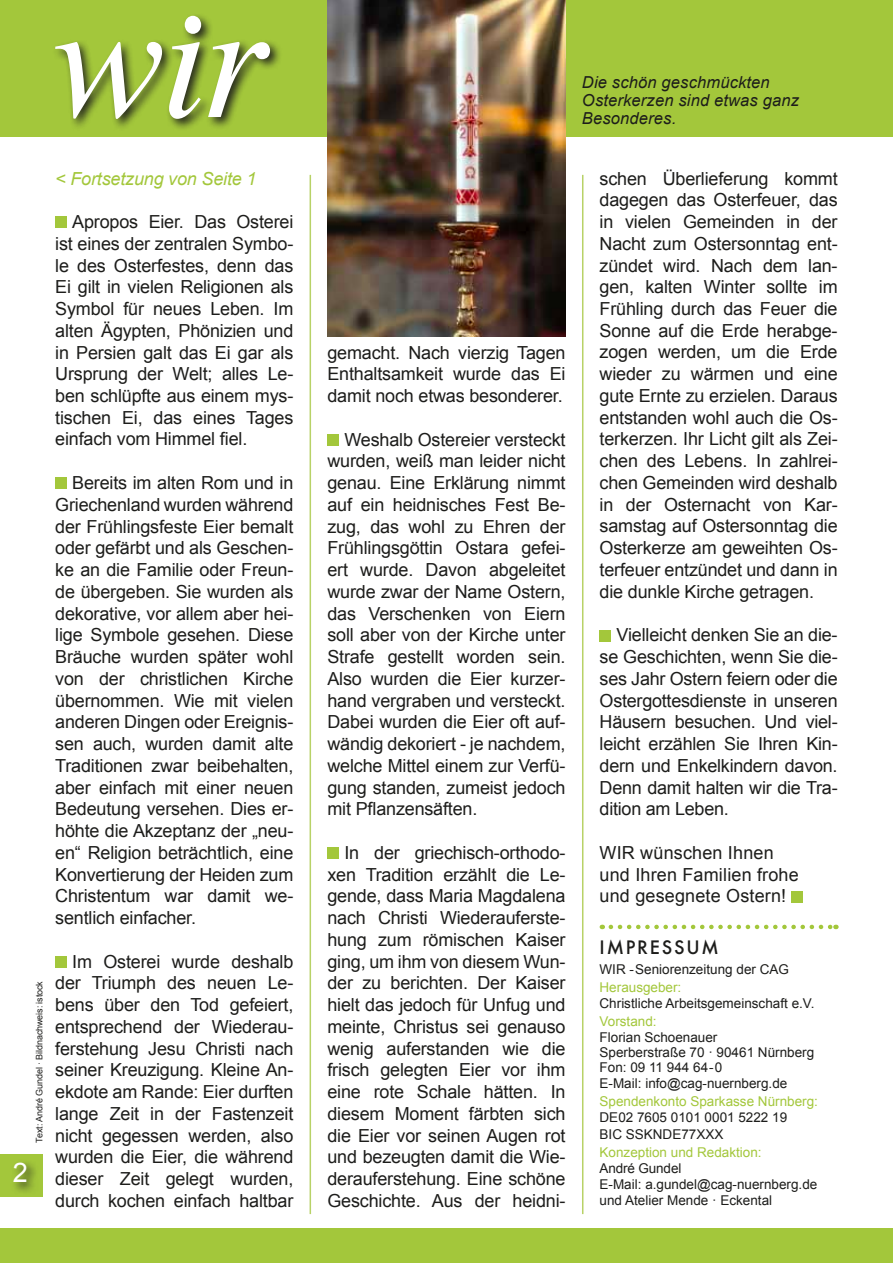
<style>
.page{position:relative;width:893px;height:1263px;background:#fff}
.page>*{position:absolute;margin:0;border:0;box-sizing:border-box;transform-origin:0 0}
.t1{font:27px "Arial";color:#fff}
.t2{font:18px/21.8px "Arial";letter-spacing:-.01em;color:#1d1d1b;text-align:justify}
.t3{font:18px/21.8px "Arial";letter-spacing:.01em;color:#1d1d1b}
.t4{font:italic 18px "Arial";letter-spacing:-.01em;color:#a3c73b}
.t5{font:500 18px "Futura";letter-spacing:.1em;color:#1d1d1b}
.t6{font:italic 16.5px/18px "Arial";letter-spacing:.01em;color:#1d1d1b}
.t7{font:13.5px/15.5px "Arial";color:#1d1d1b}
.t8{font:13.5px "Arial";color:#a3c73b}
.t9{font:9px "Arial";letter-spacing:-.01em;color:#1d1d1b}
</style>
<div class="page">
<div style="left:0;top:0;width:893px;height:136px;background:#a3c73b"></div>
<hr style="left:310px;top:175px;width:1px;height:1039px;background:#b8d267">
<div style="left:181px;top:12px;width:32px;height:34px;background:#1d1d1b;opacity:.9"></div>
<svg style="left:185px;top:16px;width:16px;height:18px"></svg>
<div style="left:52px;top:38px;width:230px;height:93px;background:#1d1d1b;opacity:.9"></div>
<svg style="left:55px;top:42px;width:215px;height:77px"></svg>
<svg style="left:611px;top:925px;width:225px;height:4px"></svg>
<div style="left:55px;top:217px;width:12px;height:11px;background:#a3c73b"></div>
<div style="left:55px;top:478px;width:12px;height:11px;background:#a3c73b"></div>
<div style="left:55px;top:956px;width:12px;height:12px;background:#a3c73b"></div>
<hr style="left:582px;top:175px;width:1px;height:1039px;background:#b8d267">
<div style="left:0;top:1154px;width:43px;height:42px;background:#a3c73b"></div>
<svg style="left:14px;top:1162px;width:22px;height:30px"></svg>
<div style="left:600px;top:630px;width:11px;height:11px;background:#a3c73b"></div>
<div style="left:792px;top:891px;width:11px;height:11px;background:#a3c73b"></div>
<div style="left:327px;top:434px;width:12px;height:12px;background:#a3c73b"></div>
<div style="left:327px;top:847px;width:12px;height:12px;background:#a3c73b"></div>
<img style="left:327px;top:0;width:239px;height:337px">
<div style="left:0;top:1229px;width:893px;height:34px;background:#a3c73b"></div>
<h1 class="t1" style="left:13px;top:1155px;width:17px">2</h1>
<p class="t9" style="left:33px;top:1142px;width:163px;rotate:-90deg">Text: André Gundel · Bildnachweis: istock</p>
<p class="t4" style="left:55px;top:167px;width:203px">&lt; Fortsetzung von Seite 1</p>
<p class="t2" style="left:55px;top:211px;width:240px;text-indent:17px">Apropos Eier. Das Osterei ist eines der zentralen Symbo&shy;le des Osterfestes, denn das Ei gilt in vielen Religionen als Symbol für neues Leben. Im alten Ägypten, Phönizien und in Persien galt das Ei gar als Ursprung der Welt; alles Le&shy;ben schlüpfte aus einem mys&shy;tischen Ei, das eines Tages einfach vom Himmel fiel.</p>
<p class="t2" style="left:55px;top:472px;width:240px;text-indent:17px">Bereits im alten Rom und in Griechenland wurden während der Frühlingsfeste Eier bemalt oder gefärbt und als Geschen&shy;ke an die Familie oder Freun&shy;de übergeben. Sie wurden als dekorative, vor allem aber hei&shy;lige Symbole gesehen. Diese Bräuche wurden später wohl von der christlichen Kirche übernommen. Wie mit vielen anderen Dingen oder Ereignis&shy;sen auch, wurden damit alte Traditionen zwar beibehalten, aber einfach mit einer neuen Bedeutung versehen. Dies er&shy;höhte die Akzeptanz der „neu&shy;en“ Religion beträchtlich, eine Konvertierung der Heiden zum Christentum war damit we&shy;sentlich einfacher.</p>
<p class="t2" style="left:55px;top:950px;width:240px;text-indent:17px">Im Osterei wurde deshalb der Triumph des neuen Le&shy;bens über den Tod gefeiert, entsprechend der Wiederau&shy;ferstehung Jesu Christi nach seiner Kreuzigung. Kleine An&shy;ekdote am Rande: Eier durften lange Zeit in der Fastenzeit nicht gegessen werden, also wurden die Eier, die während dieser Zeit gelegt wurden, durch kochen einfach haltbar</p>
<p class="t6" style="left:582px;top:73px;width:219px">Die schön geschmückten<br>Osterkerzen sind etwas ganz<br>Besonderes.</p>
<p class="t2" style="left:327px;top:342px;width:240px">gemacht. Nach vierzig Tagen Enthaltsamkeit wurde das Ei damit noch etwas besonderer.</p>
<p class="t2" style="left:327px;top:428px;width:240px;text-indent:17px">Weshalb Ostereier versteckt wurden, weiß man leider nicht genau. Eine Erklärung nimmt auf ein heidnisches Fest Be&shy;zug, das wohl zu Ehren der Frühlingsgöttin Ostara gefei&shy;ert wurde. Davon abgeleitet wurde zwar der Name Ostern, das Verschenken von Eiern soll aber von der Kirche unter Strafe gestellt worden sein.<br>Also wurden die Eier kurzer&shy;hand vergraben und versteckt.<br>Dabei wurden die Eier oft auf&shy;wändig dekoriert - je nachdem, welche Mittel einem zur Verfü&shy;gung standen, zumeist jedoch mit Pflanzensäften.</p>
<p class="t2" style="left:327px;top:842px;width:240px;text-indent:17px">In der griechisch-orthodo&shy;xen Tradition erzählt die Le&shy;gende, dass Maria Magdalena nach Christi Wiederauferste&shy;hung zum römischen Kaiser ging, um ihm von diesem Wun&shy;der zu berichten. Der Kaiser hielt das jedoch für Unfug und meinte, Christus sei genauso wenig auferstanden wie die frisch gelegten Eier vor ihm eine rote Schale hätten. In diesem Moment färbten sich die Eier vor seinen Augen rot und bezeugten damit die Wie&shy;derauferstehung. Eine schöne Geschichte. Aus der heidni-</p>
<p class="t2" style="left:600px;top:167px;width:240px">schen Überlieferung kommt dagegen das Osterfeuer, das in vielen Gemeinden in der Nacht zum Ostersonntag ent&shy;zündet wird. Nach dem lan&shy;gen, kalten Winter sollte im Frühling durch das Feuer die Sonne auf die Erde herabge&shy;zogen werden, um die Erde wieder zu wärmen und eine gute Ernte zu erzielen. Daraus entstanden wohl auch die Os&shy;terkerzen. Ihr Licht gilt als Zei&shy;chen des Lebens. In zahlrei&shy;chen Gemeinden wird deshalb in der Osternacht von Kar&shy;samstag auf Ostersonntag die Osterkerze am geweihten Os&shy;terfeuer entzündet und dann in die dunkle Kirche getragen.</p>
<p class="t2" style="left:600px;top:624px;width:240px;text-indent:17px">Vielleicht denken Sie an die&shy;se Geschichten, wenn Sie die&shy;ses Jahr Ostern feiern oder die Ostergottesdienste in unseren Häusern besuchen. Und viel&shy;leicht erzählen Sie Ihren Kin&shy;dern und Enkelkindern davon.<br>Denn damit halten wir die Tra&shy;dition am Leben.</p>
<p class="t3" style="left:600px;top:842px;width:201px">WIR wünschen Ihnen und Ihren Familien frohe und gesegnete Ostern!</p>
<p class="t5" style="left:600px;top:935px;width:121px">IMPRESSUM</p>
<p class="t7" style="left:600px;top:961px;width:191px">WIR - Seniorenzeitung der CAG</p>
<p class="t8" style="left:600px;top:978px;width:83px">Herausgeber:</p>
<p class="t7" style="left:600px;top:995px;width:216px">Christliche Arbeitsgemeinschaft e.V.</p>
<p class="t8" style="left:600px;top:1012px;width:59px">Vorstand:</p>
<p class="t7" style="left:600px;top:1030px;width:216px">Florian Schoenauer<br>Sperberstraße 70 · 90461 Nürnberg<br>Fon: 09 11 944 64 - 0<br>E-Mail: info@cag-nuernberg.de</p>
<p class="t8" style="left:600px;top:1092px;width:220px">Spendenkonto Sparkasse Nürnberg:</p>
<p class="t7" style="left:600px;top:1110px;width:189px;line-height:16.2px">DE02 7605 0101 0001 5222 19<br>BIC SSKNDE77XXX</p>
<p class="t8" style="left:600px;top:1143px;width:164px">Konzeption und Redaktion:</p>
<p class="t7" style="left:600px;top:1160px;width:219px;line-height:16.2px">André Gundel<br>E-Mail: a.gundel@cag-nuernberg.de und Atelier Mende · Eckental</p>
</div>
